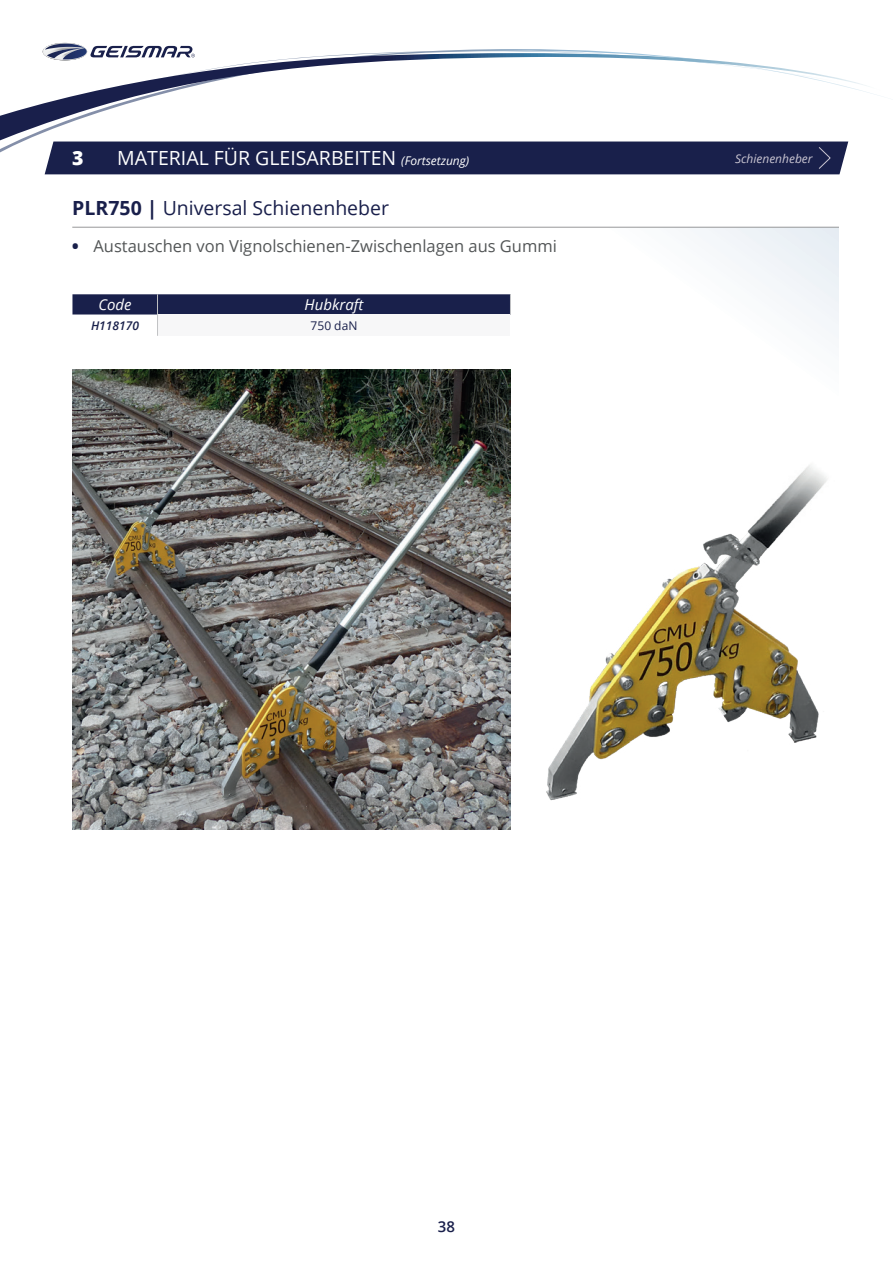
<style>
.page{position:relative;width:893px;height:1263px;background:#fff}
.page>*{position:absolute;margin:0;border:0;box-sizing:border-box;transform-origin:0 0}
.t1{font:19.5px "Open Sans";color:#fff}
.t2{font:19.5px "Open Sans";color:#191f4b}
.t3{font:800 19.5px "Open Sans";color:#fff}
.t4{font:16.5px "Open Sans";color:#535657}
.t5{font:italic 15px "Open Sans";color:#fff}
.t6{font:600 15px "Open Sans";color:#191f4b}
.t7{font:italic 12px "Open Sans";color:#cac6d2}
.t8{font:italic 600 12px "Open Sans";color:#19204b}
.t9{font:12px "Open Sans";color:#19204b}
.s1{font-style:italic;font-size:12px}
.s2{font-weight:700}
.s3{font-weight:800;color:#19204b}
</style>
<div class="page">
<svg style="left:0;top:49px;width:628px;height:104px"></svg>
<svg style="left:0;top:53px;width:876px;height:96px"></svg>
<svg style="left:43px;top:43px;width:152px;height:17px"></svg>
<svg style="left:510px;top:228px;width:329px;height:183px"></svg>
<img style="left:72px;top:369px;width:438px;height:461px">
<img style="left:546px;top:465px;width:281px;height:336px">
<hr style="left:72px;top:227px;width:767px;height:1px;background:#979899">
<svg style="left:72px;top:294px;width:439px;height:42px"></svg>
<div style="left:45px;top:142px;width:803px;height:32px;background:#19204b"></div>
<p class="t3" style="left:72px;top:143px;width:13px">3</p>
<p class="t1" style="left:117px;top:145px;width:353px">MATERIAL FÜR GLEISARBEITEN <span class="s1">(Fortsetzung)</span></p>
<p class="t2" style="left:72px;top:194px;width:318px"><span class="s2">PLR750 |</span> Universal Schienenheber</p>
<p class="t4" style="left:72px;top:234px;width:486px"><span class="s3">•</span> Austauschen von Vignolschienen-Zwischenlagen aus Gummi</p>
<p class="t5" style="left:98px;top:294px;width:35px">Code</p>
<p class="t5" style="left:305px;top:294px;width:60px">Hubkraft</p>
<p class="t8" style="left:91px;top:317px;width:49px">H118170</p>
<p class="t9" style="left:311px;top:317px;width:48px">750 daN</p>
<p class="t7" style="left:735px;top:150px;width:79px">Schienenheber</p>
<p class="t6" style="left:438px;top:1216px;width:19px">38</p>
</div>
